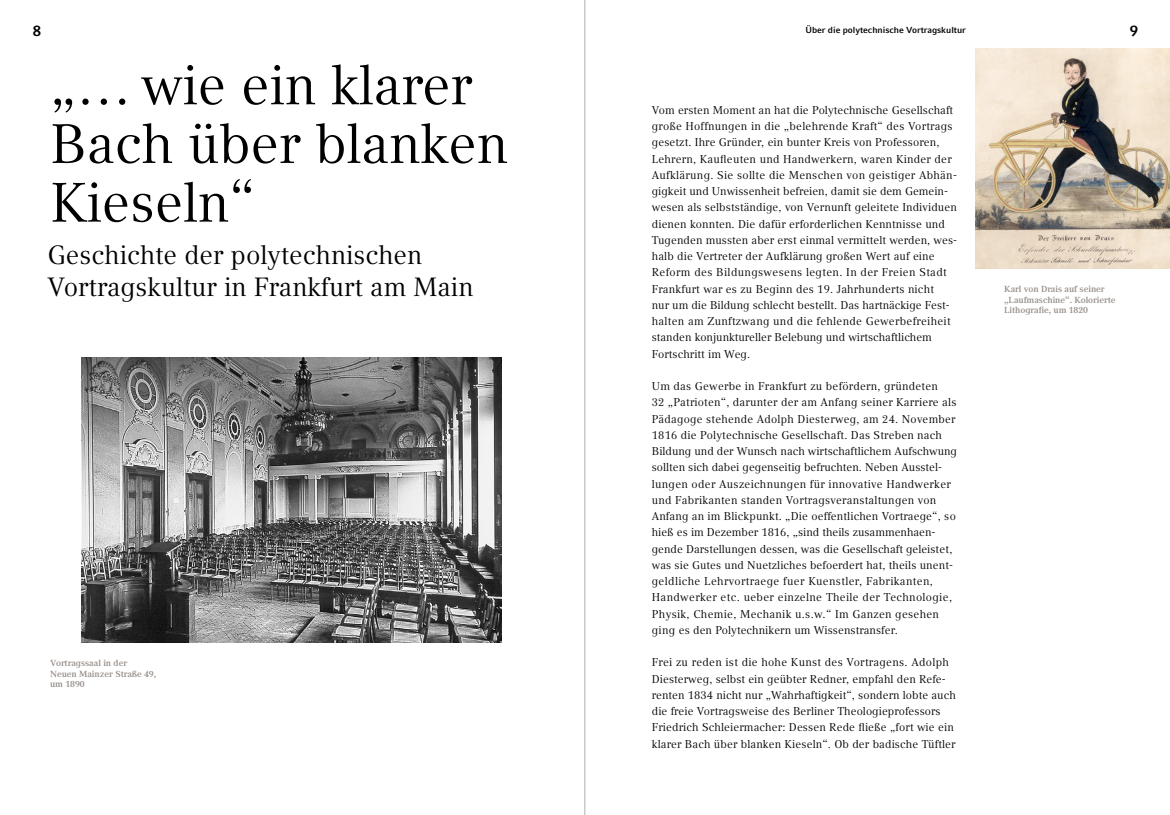
<style>
.page{position:relative;width:1170px;height:815px;background:#fff}
.page>*{position:absolute;margin:0;border:0;box-sizing:border-box;transform-origin:0 0}
.t1{font:55px/58.6px "Compatil Text LT";letter-spacing:-.005em;color:#000}
.t2{font:26.25px/31.2px "Compatil Text LT";color:#000}
.t3{font:700 15px "Compatil Fact LT";color:#000}
.t4{font:11.25px/16.2px "Compatil Text LT";letter-spacing:.01em;color:#000}
.t5{font:11.25px/16.2px "Compatil Text LT";letter-spacing:.03em;color:#000}
.t6{font:11.12px "Compatil Text LT";letter-spacing:.01em;color:#000}
.t7{font:700 8.75px/10.6px "Compatil Text LT";letter-spacing:-.005em;color:#978f8a}
.t8{font:700 8.75px "Compatil Fact LT";letter-spacing:-.005em;color:#000}
</style>
<div class="page">
<img style="left:82px;top:358px;width:419px;height:284px">
<img style="left:975px;top:49px;width:194px;height:219px">
<hr style="left:584px;top:0;width:1px;height:815px;background:#000">
<p class="t8" style="left:805px;top:24px;width:162px">Über die polytechnische Vortragskultur</p>
<h3 class="t3" style="left:33px;top:22px;width:10px">8</h3>
<h3 class="t3" style="left:1129px;top:22px;width:10px">9</h3>
<h1 class="t1" style="left:50px;top:55px;width:459px">„… wie ein klarer<br>Bach über blanken<br>Kieseln“</h1>
<h2 class="t2" style="left:47px;top:239px;width:427px">Geschichte der polytechnischen<br>Vortragskultur in Frankfurt am Main</h2>
<p class="t7" style="left:50px;top:658px;width:107px">Vortragssaal in der<br>Neuen Mainzer Straße 49, um 1890</p>
<p class="t4" style="left:651px;top:102px;width:307px">Vom ersten Moment an hat die Polytechnische Gesellschaft große Hoffnungen in die „belehrende Kraft“ des Vortrags gesetzt. Ihre Gründer, ein bunter Kreis von Professoren, Lehrern, Kaufleuten und Handwerkern, waren Kinder der Aufklärung. Sie sollte die Menschen von geistiger Abhän&shy;gigkeit und Unwissenheit befreien, damit sie dem Gemein&shy;wesen als selbstständige, von Vernunft geleitete Individuen dienen konnten. Die dafür erforderlichen Kenntnisse und Tugenden mussten aber erst einmal vermittelt werden, wes&shy;halb die Vertreter der Aufklärung großen Wert auf eine Reform des Bildungswesens legten. In der Freien Stadt Frankfurt war es zu Beginn des 19. Jahrhunderts nicht<br>nur um die Bildung schlecht bestellt. Das hartnäckige Fest&shy;halten am Zunftzwang und die fehlende Gewerbefreiheit standen konjunktureller Belebung und wirtschaftlichem Fortschritt im Weg.</p>
<p class="t4" style="left:651px;top:378px;width:307px">Um das Gewerbe in Frankfurt zu befördern, gründeten<br>32 „Patrioten“, darunter der am Anfang seiner Karriere als Pädagoge stehende Adolph Diesterweg, am 24. November 1816 die Polytechnische Gesellschaft. Das Streben nach Bildung und der Wunsch nach wirtschaftlichem Aufschwung sollten sich dabei gegenseitig befruchten. Neben Ausstel&shy;lungen oder Auszeichnungen für innovative Handwerker und Fabrikanten standen Vortragsveranstaltungen von Anfang an im Blickpunkt. „Die oeffentlichen Vortraege“, so hieß es im Dezember 1816, „sind theils zusammenhaen&shy;gende Darstellungen dessen, was die Gesellschaft geleistet,</p>
<p class="t6" style="left:651px;top:559px;width:303px">was sie Gutes und Nuetzliches befoerdert hat, theils unent-</p>
<p class="t5" style="left:651px;top:573px;width:302px">geldliche Lehrvortraege fuer Kuenstler, Fabrikanten, Handwerker etc. ueber einzelne Theile der Technologie, Physik, Chemie, Mechanik u.s.w.“ Im Ganzen gesehen ging es den Polytechnikern um Wissenstransfer.</p>
<p class="t4" style="left:651px;top:654px;width:305px">Frei zu reden ist die hohe Kunst des Vortragens. Adolph Diesterweg, selbst ein geübter Redner, empfahl den Refe&shy;renten 1834 nicht nur „Wahrhaftigkeit“, sondern lobte auch die freie Vortragsweise des Berliner Theologieprofessors Friedrich Schleiermacher: Dessen Rede fließe „fort wie ein klarer Bach über blanken Kieseln“. Ob der badische Tüftler</p>
<p class="t7" style="left:1004px;top:284px;width:113px">Karl von Drais auf seiner „Laufmaschine“. Kolorierte<br>Lithografie, um 1820</p>
</div>
